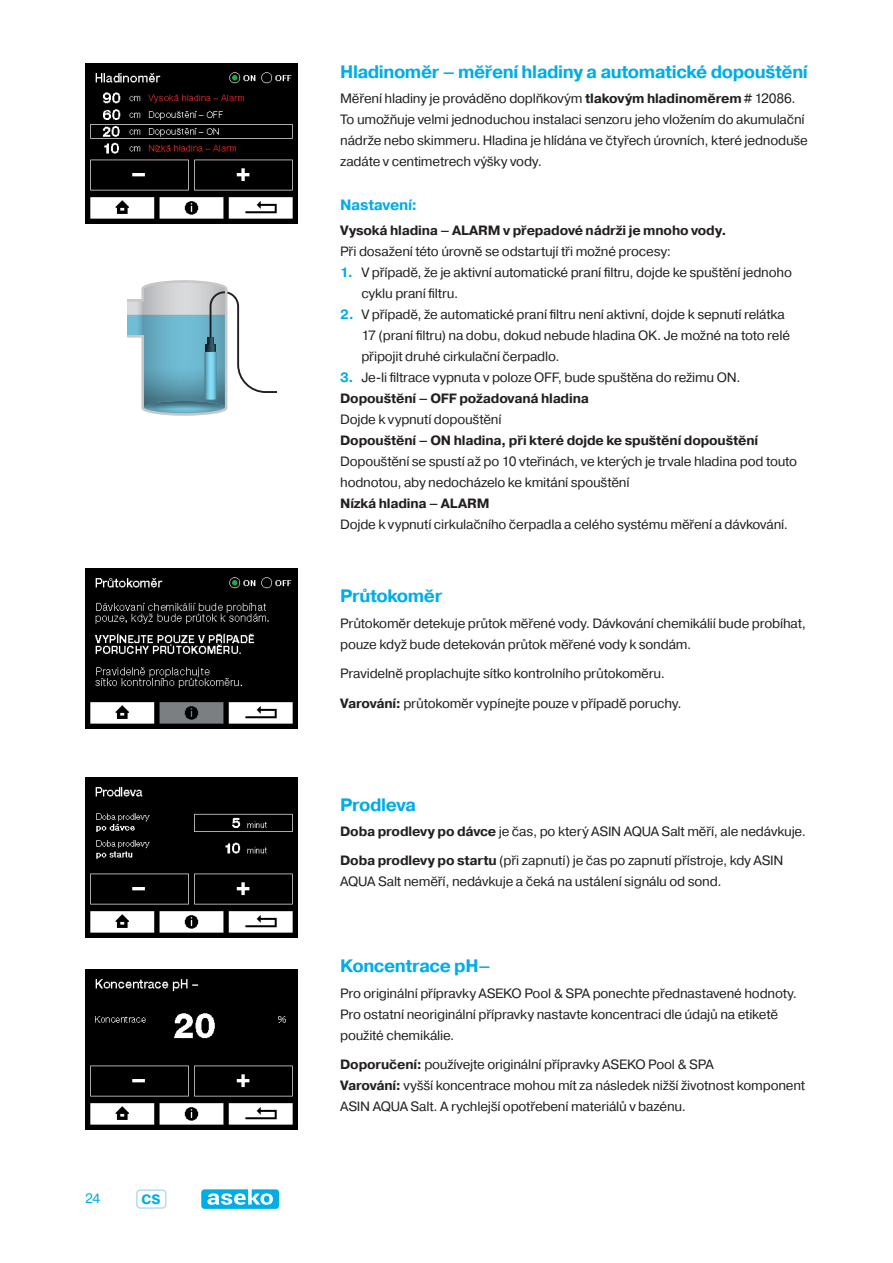
<style>
.page{position:relative;width:893px;height:1263px;background:#fff}
.page>*{position:absolute;margin:0;border:0;box-sizing:border-box;transform-origin:0 0}
.t1{font:700 18px "Pragmatica";letter-spacing:-.025em;color:#00ade5}
.t2{font:700 15px "Pragmatica";letter-spacing:-.015em;color:#00ade5}
.t3{font:13.5px/21px "Pragmatica";letter-spacing:-.015em;color:#231f20}
.t4{font:700 13.5px "Pragmatica";letter-spacing:-.015em;color:#231f20}
.t5{font:13.5px "Pragmatica";color:#00ade5}
.t6{font:700 13.5px "Pragmatica";color:#00ade5}
.s1{font-weight:700}
.s2{font-weight:700;color:#00ade5}
</style>
<div class="page">
<div style="left:136px;top:1189px;width:30px;height:20px;border:2px solid #b6dcef;border-radius:4px"></div>
<svg style="left:201px;top:1189px;width:78px;height:20px"></svg>
<img style="left:85px;top:64px;width:213px;height:159px">
<img style="left:85px;top:568px;width:213px;height:160px">
<img style="left:85px;top:777px;width:213px;height:160px">
<img style="left:85px;top:969px;width:213px;height:160px">
<svg style="left:127px;top:280px;width:150px;height:136px"></svg>
<p class="t5" style="left:85px;top:1190px;width:17px">24</p>
<p class="t6" style="left:141px;top:1190px;width:20px">CS</p>
<h1 class="t1" style="left:340px;top:60px;width:469px">Hladinoměr – měření hladiny a automatické dopouštění</h1>
<p class="t3" style="left:340px;top:88px;width:469px">Měření hladiny je prováděno doplňkovým <span class="s1">tlakovým hladinoměrem</span> # 12086.<br>To umožňuje velmi jednoduchou instalaci senzoru jeho vložením do akumulační nádrže nebo skimmeru. Hladina je hlídána ve čtyřech úrovních, které jednoduše zadáte v centimetrech výšky vody.</p>
<p class="t2" style="left:340px;top:195px;width:79px">Nastavení:</p>
<p class="t4" style="left:340px;top:222px;width:388px">Vysoká hladina – ALARM v přepadové nádrži je mnoho vody.</p>
<p class="t3" style="left:340px;top:241px;width:332px">Při dosažení této úrovně se odstartují tři možné procesy:</p>
<p class="t3" style="left:361px;top:262px;width:432px;text-indent:-21px"><span class="s2">1.</span> V případě, že je aktivní automatické praní filtru, dojde ke spuštění jednoho cyklu praní filtru.</p>
<p class="t3" style="left:361px;top:304px;width:430px;text-indent:-21px"><span class="s2">2.</span> V případě, že automatické praní filtru není aktivní, dojde k sepnutí relátka<br>17 (praní filtru) na dobu, dokud nebude hladina OK. Je možné na toto relé připojit druhé cirkulační čerpadlo.</p>
<p class="t3" style="left:340px;top:367px;width:402px"><span class="s2">3.</span> Je-li filtrace vypnuta v poloze OFF, bude spuštěna do režimu ON.<br><span class="s1">Dopouštění – OFF požadovaná hladina</span></p>
<p class="t3" style="left:340px;top:409px;width:163px">Dojde k vypnutí dopouštění</p>
<p class="t4" style="left:340px;top:432px;width:420px">Dopouštění – ON hladina, při které dojde ke spuštění dopouštění</p>
<p class="t3" style="left:340px;top:451px;width:459px">Dopouštění se spustí až po 10 vteřinách, ve kterých je trvale hladina pod touto hodnotou, aby nedocházelo ke kmitání spouštění</p>
<p class="t4" style="left:340px;top:495px;width:151px">Nízká hladina – ALARM</p>
<p class="t3" style="left:340px;top:514px;width:449px">Dojde k vypnutí cirkulačního čerpadla a celého systému měření a dávkování.</p>
<h1 class="t1" style="left:340px;top:585px;width:104px">Průtokoměr</h1>
<p class="t3" style="left:340px;top:613px;width:467px">Průtokoměr detekuje průtok měřené vody. Dávkování chemikálií bude probíhat, pouze když bude detekován průtok měřené vody k sondám.</p>
<p class="t3" style="left:340px;top:659px;width:343px;line-height:29.5px">Pravidelně proplachujte sítko kontrolního průtokoměru.<br><span class="s1">Varování:</span> průtokoměr vypínejte pouze v případě poruchy.</p>
<h1 class="t1" style="left:340px;top:793px;width:77px">Prodleva</h1>
<p class="t3" style="left:340px;top:817px;width:467px;line-height:29.5px"><span class="s1">Doba prodlevy po dávce</span> je čas, po který ASIN AQUA Salt měří, ale nedávkuje.<br><span class="s1">Doba prodlevy po startu</span> (při zapnutí) je čas po zapnutí přístroje, kdy ASIN</p>
<p class="t3" style="left:340px;top:871px;width:383px">AQUA Salt neměří, nedávkuje a čeká na ustálení signálu od sond.</p>
<h1 class="t1" style="left:340px;top:954px;width:152px">Koncentrace pH–</h1>
<p class="t3" style="left:340px;top:983px;width:458px">Pro originální přípravky ASEKO Pool &amp; SPA ponechte přednastavené hodnoty.<br>Pro ostatní neoriginální přípravky nastavte koncentraci dle údajů na etiketě použité chemikálie.</p>
<p class="t3" style="left:340px;top:1054px;width:467px"><span class="s1">Doporučení:</span> používejte originální přípravky ASEKO Pool &amp; SPA<br><span class="s1">Varování:</span> vyšší koncentrace mohou mít za následek nižší životnost komponent<br>ASIN AQUA Salt. A rychlejší opotřebení materiálů v bazénu.</p>
</div>
